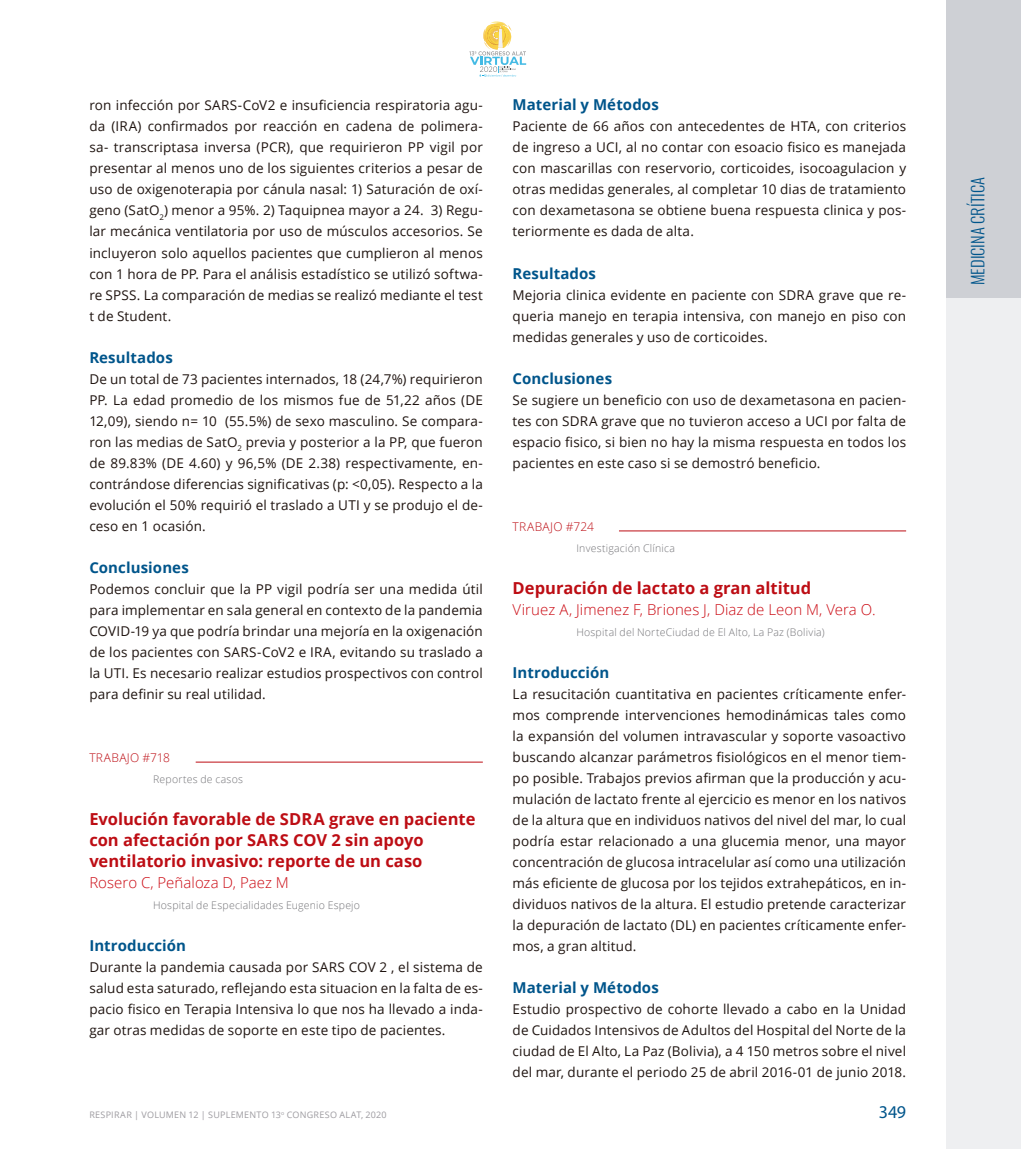
<style>
.page{position:relative;width:1021px;height:1149px;background:#fff}
.page>*{position:absolute;margin:0;border:0;box-sizing:border-box;transform-origin:0 0}
.t1{font:18px "Myriad Pro";color:#00558b}
.sub1{font:700 16.5px/21px "Open Sans";color:#bd0d14}
.t2{font:300 16.5px "Oswald";color:#00558b}
.sub2{font:700 15px "Open Sans";letter-spacing:.005em;color:#00558b}
.autores1{font:300 15px "Open Sans";letter-spacing:.005em;color:#cb0912}
.primero_seco{font:13.5px/21px "Open Sans";letter-spacing:.01em;color:#1f1410;text-align:justify}
.Trabajos_tit{font:300 12px "Open Sans";letter-spacing:.03em;color:#bd0d14}
.autores2{font:300 10.5px "Open Sans";letter-spacing:.02em;color:#737377}
.t3{font:9px "Open Sans";letter-spacing:.025em;color:#9d9ba0}
</style>
<div class="page">
<div style="left:945px;top:0;width:75px;height:297px;background:#ced0d5"></div>
<div style="left:945px;top:297px;width:75px;height:851px;background:#eeeff1"></div>
<svg style="left:469px;top:21px;width:57px;height:56px"></svg>
<hr style="left:196px;top:761px;width:287px;height:1px;background:#bd0d14">
<hr style="left:619px;top:530px;width:287px;height:1px;background:#bd0d14">
<p class="primero_seco" style="left:89px;top:95px;width:395px">ron infección por SARS-CoV2 e insuficiencia respiratoria agu&shy;da (IRA) confirmados por reacción en cadena de polimera&shy;sa- transcriptasa inversa (PCR), que requirieron PP vigil por presentar al menos uno de los siguientes criterios a pesar de uso de oxigenoterapia por cánula nasal: 1) Saturación de oxí&shy;geno (SatO<sub>2</sub>) menor a 95%. 2) Taquipnea mayor a 24. 3) Regu&shy;lar mecánica ventilatoria por uso de músculos accesorios. Se incluyeron solo aquellos pacientes que cumplieron al menos con 1 hora de PP. Para el análisis estadístico se utilizó softwa&shy;re SPSS. La comparación de medias se realizó mediante el test t de Student.</p>
<p class="sub2" style="left:89px;top:346px;width:85px">Resultados</p>
<p class="primero_seco" style="left:89px;top:368px;width:395px">De un total de 73 pacientes internados, 18 (24,7%) requirieron PP. La edad promedio de los mismos fue de 51,22 años (DE 12,09), siendo n= 10 (55.5%) de sexo masculino. Se compara&shy;ron las medias de SatO<sub>2</sub> previa y posterior a la PP, que fueron de 89.83% (DE 4.60) y 96,5% (DE 2.38) respectivamente, en&shy;contrándose diferencias significativas (p: &lt;0,05). Respecto a la evolución el 50% requirió el traslado a UTI y se produjo el de&shy;ceso en 1 ocasión.</p>
<p class="sub2" style="left:89px;top:556px;width:101px">Conclusiones</p>
<p class="primero_seco" style="left:89px;top:578px;width:395px">Podemos concluir que la PP vigil podría ser una medida útil para implementar en sala general en contexto de la pandemia COVID-19 ya que podría brindar una mejoría en la oxigenación de los pacientes con SARS-CoV2 e IRA, evitando su traslado a la UTI. Es necesario realizar estudios prospectivos con control para definir su real utilidad.</p>
<p class="Trabajos_tit" style="left:89px;top:749px;width:82px">TRABAJO #718</p>
<p class="autores2" style="left:153px;top:771px;width:91px">Reportes de casos</p>
<p class="sub1" style="left:89px;top:807px;width:387px">Evolución favorable de SDRA grave en paciente con afectación por SARS COV 2 sin apoyo ventilatorio invasivo: reporte de un caso</p>
<p class="autores1" style="left:89px;top:872px;width:201px">Rosero C, Peñaloza D, Paez M</p>
<p class="autores2" style="left:153px;top:897px;width:208px">Hospital de Especialidades Eugenio Espejo</p>
<p class="sub2" style="left:89px;top:934px;width:98px">Introducción</p>
<p class="primero_seco" style="left:89px;top:956px;width:395px">Durante la pandemia causada por SARS COV 2 , el sistema de salud esta saturado, reflejando esta situacion en la falta de es&shy;pacio fisico en Terapia Intensiva lo que nos ha llevado a inda&shy;gar otras medidas de soporte en este tipo de pacientes.</p>
<p class="sub2" style="left:512px;top:94px;width:148px">Material y Métodos</p>
<p class="primero_seco" style="left:512px;top:116px;width:395px">Paciente de 66 años con antecedentes de HTA, con criterios de ingreso a UCI, al no contar con esoacio fisico es manejada con mascarillas con reservorio, corticoides, isocoagulacion y otras medidas generales, al completar 10 dias de tratamiento con dexametasona se obtiene buena respuesta clinica y pos&shy;teriormente es dada de alta.</p>
<p class="sub2" style="left:512px;top:262px;width:85px">Resultados</p>
<p class="primero_seco" style="left:512px;top:284px;width:395px">Mejoria clinica evidente en paciente con SDRA grave que re&shy;queria manejo en terapia intensiva, con manejo en piso con medidas generales y uso de corticoides.</p>
<p class="sub2" style="left:512px;top:367px;width:101px">Conclusiones</p>
<p class="primero_seco" style="left:512px;top:389px;width:395px">Se sugiere un beneficio con uso de dexametasona en pacien&shy;tes con SDRA grave que no tuvieron acceso a UCI por falta de espacio fisico, si bien no hay la misma respuesta en todos los pacientes en este caso si se demostró beneficio.</p>
<p class="Trabajos_tit" style="left:512px;top:518px;width:83px">TRABAJO #724</p>
<p class="autores2" style="left:576px;top:540px;width:100px">Investigación Clínica</p>
<p class="sub1" style="left:512px;top:576px;width:300px">Depuración de lactato a gran altitud</p>
<p class="autores1" style="left:512px;top:599px;width:364px">Viruez A, Jimenez F, Briones J, Diaz de Leon M, Vera O.</p>
<p class="autores2" style="left:576px;top:624px;width:249px">Hospital del NorteCiudad de El Alto, La Paz (Bolivia)</p>
<p class="sub2" style="left:512px;top:661px;width:98px">Introducción</p>
<p class="primero_seco" style="left:512px;top:683px;width:395px">La resucitación cuantitativa en pacientes críticamente enfer&shy;mos comprende intervenciones hemodinámicas tales como la expansión del volumen intravascular y soporte vasoactivo buscando alcanzar parámetros fisiológicos en el menor tiem&shy;po posible. Trabajos previos afirman que la producción y acu&shy;mulación de lactato frente al ejercicio es menor en los nativos de la altura que en individuos nativos del nivel del mar, lo cual podría estar relacionado a una glucemia menor, una mayor concentración de glucosa intracelular así como una utilización más eficiente de glucosa por los tejidos extrahepáticos, en in&shy;dividuos nativos de la altura. El estudio pretende caracterizar la depuración de lactato (DL) en pacientes críticamente enfer&shy;mos, a gran altitud.</p>
<p class="sub2" style="left:512px;top:976px;width:148px">Material y Métodos</p>
<p class="primero_seco" style="left:512px;top:998px;width:395px">Estudio prospectivo de cohorte llevado a cabo en la Unidad de Cuidados Intensivos de Adultos del Hospital del Norte de la ciudad de El Alto, La Paz (Bolivia), a 4 150 metros sobre el nivel del mar, durante el periodo 25 de abril 2016-01 de junio 2018.</p>
<p class="t3" style="left:89px;top:1108px;width:299px">RESPIRAR | VOLUMEN 12 | SUPLEMENTO 13<sup>o</sup> CONGRESO ALAT, 2020</p>
<h1 class="t1" style="left:879px;top:1100px;width:29px">349</h1>
<p class="t2" style="left:966px;top:285px;width:110px;rotate:-90deg">MEDICINA CRÍTICA</p>
</div>
